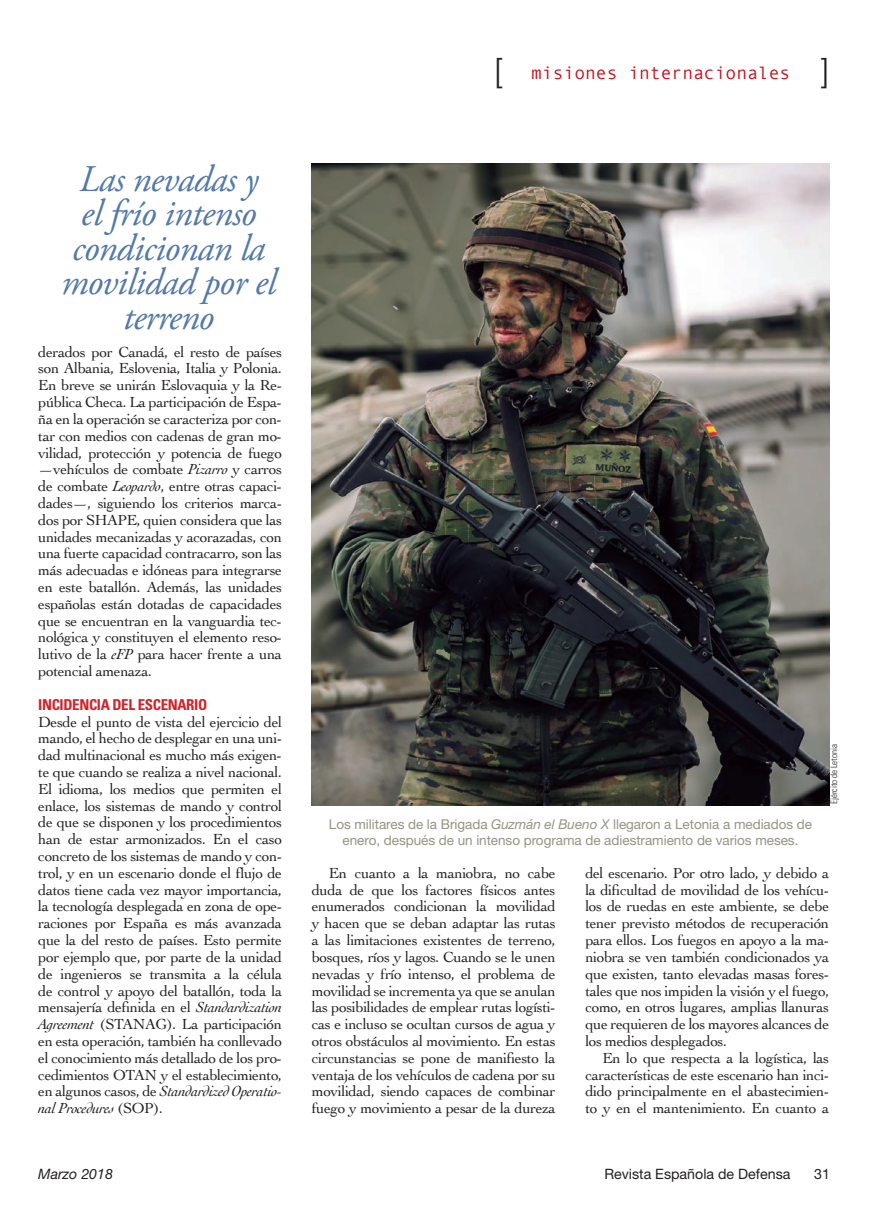
<style>
.page{position:relative;width:893px;height:1217px;background:#fff}
.page>*{position:absolute;margin:0;border:0;box-sizing:border-box;transform-origin:0 0}
.t1{font:italic 37.5px/34.5px "Adobe Garamond Pro";letter-spacing:-.02em;color:#5379a8;text-align:center}
.t2{font:300 33px "Helvetica Neue";color:#231f20}
.t3{font:18px "Monotypecom";color:#c4121a}
.t4{font:15.3px/16.8px "Cochin";letter-spacing:-.025em;color:#231f20;text-align:justify}
.t5{font:700 condensed 15px "Univers";letter-spacing:-.025em;color:#d1232a}
.t6{font:14.25px "Helvetica Neue";color:#231f20}
.t7{font:italic 14.25px "Helvetica Neue";color:#231f20}
.t8{font:13.5px/16.5px "Helvetica Neue";letter-spacing:-.005em;color:#959383;text-align:center}
.t9{font:300 condensed 9px "Univers";letter-spacing:-.005em;color:#231f20}
.s1{font-family:"Helvetica Neue";font-weight:300;font-size:33px;color:#231f20}
.s2{font-style:italic}
</style>
<div class="page">
<img style="left:312px;top:164px;width:517px;height:641px">
<h2 class="t2" style="left:494px;top:50px;width:9px">[</h2>
<p class="t3" style="left:531px;top:62px;width:300px">misiones internacionales <span class="s1">]</span></p>
<h1 class="t1" style="left:61px;top:162px;width:216px">Las nevadas y<br>el frío intenso condicionan la movilidad por el terreno</h1>
<p class="t4" style="left:38px;top:342px;width:245px">derados por Canadá, el resto de países son Albania, Eslovenia, Italia y Polonia.<br>En breve se unirán Eslovaquia y la Re&shy;pública Checa. La participación de Espa&shy;ña en la operación se caracteriza por con&shy;tar con medios con cadenas de gran mo&shy;vilidad, protección y potencia de fuego —vehículos de combate <span class="s2">Pizarro</span> y carros de combate <span class="s2">Leopardo</span>, entre otras capaci&shy;dades—, siguiendo los criterios marca&shy;dos por SHAPE, quien considera que las unidades mecanizadas y acorazadas, con una fuerte capacidad contracarro, son las más adecuadas e idóneas para integrarse en este batallón. Además, las unidades españolas están dotadas de capacidades que se encuentran en la vanguardia tec&shy;nológica y constituyen el elemento reso&shy;lutivo de la <span class="s2">eFP</span> para hacer frente a una potencial amenaza.</p>
<p class="t5" style="left:38px;top:695px;width:170px">INCIDENCIA DEL ESCENARIO</p>
<p class="t4" style="left:38px;top:712px;width:245px">Desde el punto de vista del ejercicio del mando, el hecho de desplegar en una uni&shy;dad multinacional es mucho más exigen&shy;te que cuando se realiza a nivel nacional.<br>El idioma, los medios que permiten el enlace, los sistemas de mando y control de que se disponen y los procedimientos han de estar armonizados. En el caso concreto de los sistemas de mando y con&shy;trol, y en un escenario donde el flujo de datos tiene cada vez mayor importancia, la tecnología desplegada en zona de ope&shy;raciones por España es más avanzada que la del resto de países. Esto permite por ejemplo que, por parte de la unidad de ingenieros se transmita a la célula de control y apoyo del batallón, toda la mensajería definida en el <span class="s2">Standardization Agreement</span> (STANAG). La participación en esta operación, también ha conllevado el conocimiento más detallado de los pro&shy;cedimientos OTAN y el establecimiento, en algunos casos, de <span class="s2">Standardized Operatio&shy;nal Procedures</span> (SOP).</p>
<p class="t8" style="left:329px;top:815px;width:485px">Los militares de la Brigada <span class="s2">Guzmán el Bueno X</span> llegaron a Letonia a mediados de enero, después de un intenso programa de adiestramiento de varios meses.</p>
<p class="t9" style="left:829px;top:804px;width:61px;rotate:-90deg">Ejército de Letonia</p>
<p class="t4" style="left:312px;top:863px;width:245px;text-indent:17px">En cuanto a la maniobra, no cabe duda de que los factores físicos antes enumerados condicionan la movilidad y hacen que se deban adaptar las rutas a las limitaciones existentes de terreno, bosques, ríos y lagos. Cuando se le unen nevadas y frío intenso, el problema de movilidad se incrementa ya que se anulan las posibilidades de emplear rutas logísti&shy;cas e incluso se ocultan cursos de agua y otros obstáculos al movimiento. En estas circunstancias se pone de manifiesto la ventaja de los vehículos de cadena por su movilidad, siendo capaces de combinar fuego y movimiento a pesar de la dureza</p>
<p class="t4" style="left:585px;top:863px;width:245px">del escenario. Por otro lado, y debido a la dificultad de movilidad de los vehícu&shy;los de ruedas en este ambiente, se debe tener previsto métodos de recuperación para ellos. Los fuegos en apoyo a la ma&shy;niobra se ven también condicionados ya que existen, tanto elevadas masas fores&shy;tales que nos impiden la visión y el fuego, como, en otros lugares, amplias llanuras que requieren de los mayores alcances de los medios desplegados.</p>
<p class="t4" style="left:585px;top:1048px;width:245px;text-indent:17px">En lo que respecta a la logística, las características de este escenario han inci&shy;dido principalmente en el abastecimien&shy;to y en el mantenimiento. En cuanto a</p>
<p class="t7" style="left:38px;top:1164px;width:76px">Marzo 2018</p>
<p class="t6" style="left:604px;top:1164px;width:188px">Revista Española de Defensa</p>
<p class="t6" style="left:814px;top:1164px;width:17px">31</p>
</div>
